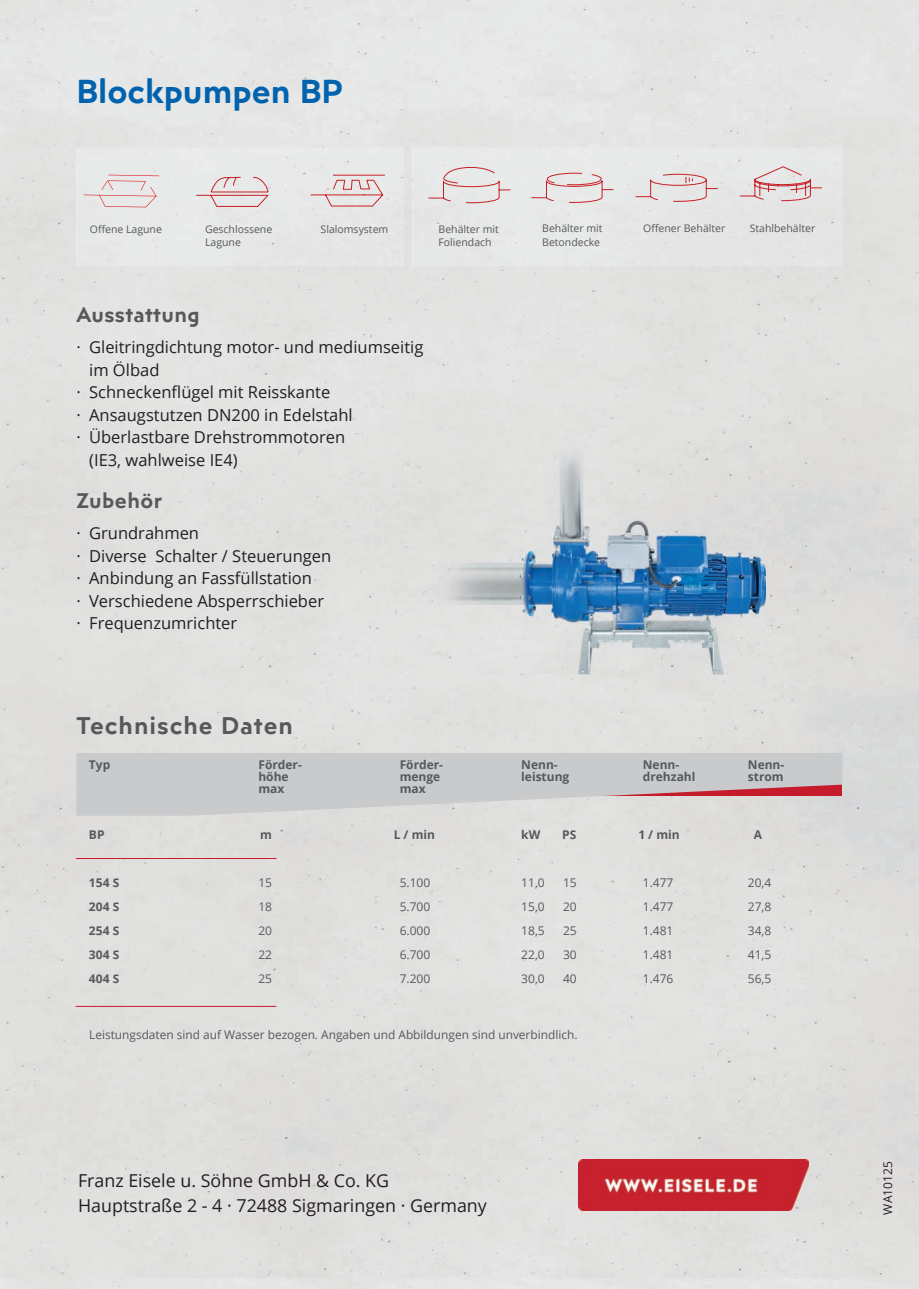
<style>
.page{position:relative;width:919px;height:1289px;background:#fff}
.page>*{position:absolute;margin:0;border:0;box-sizing:border-box;transform-origin:0 0}
.t1{font:600 33px "Posterama Text";color:#0163ae}
.t2{font:600 24px "Posterama Text";letter-spacing:.04em;color:#57585a}
.t3{font:600 21px "Posterama Text";letter-spacing:.02em;color:#57585a}
.t4{font:17.85px/25.2px "Open Sans";color:#231f20}
.t5{font:16.5px/22.5px "Open Sans";color:#231f20}
.t6{font:12px "Open Sans";color:#57585a}
.t7{font:700 12px "Open Sans";color:#57585a}
.t8{font:12px "Open Sans";color:#231f20}
.t9{font:11.85px "Open Sans";color:#57585a}
.t10{font:10.5px/13.5px "Open Sans";color:#57585a}
</style>
<div class="page">
<div style="left:714px;top:266px;width:103px;height:1022px;background:#e0e0de"></div>
<div style="left:459px;top:674px;width:256px;height:614px;background:#e1e1e0"></div>
<img style="left:578px;top:1159px;width:230px;height:51px">
<svg style="left:76px;top:753px;width:766px;height:62px;background:#ccc8ca"></svg>
<hr style="left:76px;top:1006px;width:200px;height:1px;background:#c51c2b">
<hr style="left:76px;top:858px;width:200px;height:1px;background:#c51c2b">
<div style="left:76px;top:148px;width:328px;height:118px;background:#e7eae8"></div>
<div style="left:412px;top:148px;width:430px;height:118px;background:#e6e8e7"></div>
<svg style="left:196px;top:177px;width:73px;height:30px;background:#e2cfcf"></svg>
<svg style="left:531px;top:173px;width:82px;height:30px;background:#e3d5d4"></svg>
<svg style="left:635px;top:174px;width:83px;height:28px;background:#e2d5d4"></svg>
<svg style="left:739px;top:166px;width:83px;height:35px;background:#e1cfcf"></svg>
<svg style="left:310px;top:174px;width:75px;height:33px;background:#e2d0d0"></svg>
<svg style="left:428px;top:167px;width:82px;height:36px;background:#e4d9d8"></svg>
<svg style="left:84px;top:180px;width:73px;height:27px;background:#e6dcdb"></svg>
<hr style="left:108px;top:175px;width:51px;height:1px;background:#e01e25">
<img style="left:427px;top:446px;width:339px;height:228px">
<h1 class="t1" style="left:77px;top:70px;width:268px">Blockpumpen BP</h1>
<p class="t10" style="left:205px;top:222px;width:69px">Geschlossene<br>Lagune</p>
<p class="t10" style="left:320px;top:222px;width:69px">Slalomsystem</p>
<p class="t10" style="left:438px;top:222px;width:62px">Behälter mit</p>
<p class="t10" style="left:643px;top:221px;width:84px">Offener Behälter</p>
<p class="t10" style="left:749px;top:221px;width:67px">Stahlbehälter</p>
<p class="t10" style="left:90px;top:222px;width:74px">Offene Lagune</p>
<p class="t10" style="left:542px;top:221px;width:62px">Behälter mit<br>Betondecke</p>
<p class="t10" style="left:438px;top:235px;width:55px">Foliendach</p>
<p class="t3" style="left:76px;top:300px;width:125px">Ausstattung</p>
<p class="t5" style="left:76px;top:335px;width:348px">· Gleitringdichtung motor- und mediumseitig</p>
<p class="t5" style="left:89px;top:358px;width:72px">im Ölbad</p>
<p class="t5" style="left:76px;top:380px;width:255px">· Schneckenflügel mit Reisskante</p>
<p class="t5" style="left:76px;top:403px;width:278px">· Ansaugstutzen DN200 in Edelstahl</p>
<p class="t5" style="left:76px;top:425px;width:270px">· Überlastbare Drehstrommotoren</p>
<p class="t5" style="left:89px;top:448px;width:150px">(IE3, wahlweise IE4)</p>
<p class="t3" style="left:76px;top:486px;width:87px">Zubehör</p>
<p class="t5" style="left:76px;top:521px;width:256px">· Grundrahmen<br>· Diverse Schalter / Steuerungen · Anbindung an Fassfüllstation<br>· Verschiedene Absperrschieber · Frequenzumrichter</p>
<h2 class="t2" style="left:76px;top:709px;width:218px">Technische Daten</h2>
<p class="t7" style="left:89px;top:756px;width:23px">Typ</p>
<p class="t7" style="left:258px;top:756px;width:45px">Förder-</p>
<p class="t7" style="left:399px;top:756px;width:45px">Förder-</p>
<p class="t7" style="left:521px;top:756px;width:38px">Nenn-</p>
<p class="t7" style="left:642px;top:756px;width:38px">Nenn-</p>
<p class="t7" style="left:747px;top:756px;width:38px">Nenn-</p>
<p class="t7" style="left:258px;top:768px;width:32px">höhe</p>
<p class="t7" style="left:399px;top:768px;width:42px">menge</p>
<p class="t7" style="left:521px;top:768px;width:50px">leistung</p>
<p class="t7" style="left:642px;top:768px;width:54px">drehzahl</p>
<p class="t7" style="left:747px;top:768px;width:37px">strom</p>
<p class="t7" style="left:258px;top:780px;width:27px">max</p>
<p class="t7" style="left:399px;top:780px;width:27px">max</p>
<p class="t7" style="left:89px;top:826px;width:17px">BP</p>
<p class="t7" style="left:260px;top:826px;width:13px">m</p>
<p class="t7" style="left:393px;top:826px;width:43px">L / min</p>
<p class="t7" style="left:521px;top:826px;width:21px">kW</p>
<p class="t7" style="left:562px;top:826px;width:16px">PS</p>
<p class="t7" style="left:638px;top:826px;width:43px">1 / min</p>
<p class="t7" style="left:753px;top:826px;width:10px">A</p>
<p class="t7" style="left:89px;top:874px;width:32px">154 S</p>
<p class="t6" style="left:258px;top:874px;width:15px">15</p>
<p class="t6" style="left:399px;top:874px;width:32px">5.100</p>
<p class="t6" style="left:521px;top:874px;width:25px">11,0</p>
<p class="t6" style="left:563px;top:874px;width:15px">15</p>
<p class="t6" style="left:642px;top:874px;width:32px">1.477</p>
<p class="t6" style="left:747px;top:874px;width:25px">20,4</p>
<p class="t7" style="left:89px;top:898px;width:32px">204 S</p>
<p class="t6" style="left:258px;top:898px;width:15px">18</p>
<p class="t6" style="left:399px;top:898px;width:32px">5.700</p>
<p class="t6" style="left:521px;top:898px;width:25px">15,0</p>
<p class="t6" style="left:563px;top:898px;width:15px">20</p>
<p class="t6" style="left:642px;top:898px;width:32px">1.477</p>
<p class="t6" style="left:747px;top:898px;width:25px">27,8</p>
<p class="t7" style="left:89px;top:922px;width:32px">254 S</p>
<p class="t6" style="left:258px;top:922px;width:15px">20</p>
<p class="t6" style="left:399px;top:922px;width:32px">6.000</p>
<p class="t6" style="left:521px;top:922px;width:25px">18,5</p>
<p class="t6" style="left:563px;top:922px;width:15px">25</p>
<p class="t6" style="left:642px;top:922px;width:32px">1.481</p>
<p class="t6" style="left:747px;top:922px;width:25px">34,8</p>
<p class="t7" style="left:89px;top:946px;width:32px">304 S</p>
<p class="t6" style="left:258px;top:946px;width:15px">22</p>
<p class="t6" style="left:399px;top:946px;width:32px">6.700</p>
<p class="t6" style="left:521px;top:946px;width:25px">22,0</p>
<p class="t6" style="left:563px;top:946px;width:15px">30</p>
<p class="t6" style="left:642px;top:946px;width:32px">1.481</p>
<p class="t6" style="left:747px;top:946px;width:25px">41,5</p>
<p class="t7" style="left:89px;top:970px;width:32px">404 S</p>
<p class="t6" style="left:258px;top:970px;width:15px">25</p>
<p class="t6" style="left:399px;top:970px;width:32px">7.200</p>
<p class="t6" style="left:521px;top:970px;width:25px">30,0</p>
<p class="t6" style="left:563px;top:970px;width:15px">40</p>
<p class="t6" style="left:642px;top:970px;width:32px">1.476</p>
<p class="t6" style="left:747px;top:970px;width:25px">56,5</p>
<p class="t9" style="left:89px;top:1026px;width:490px">Leistungsdaten sind auf Wasser bezogen. Angaben und Abbildungen sind unverbindlich.</p>
<p class="t4" style="left:78px;top:1167px;width:410px">Franz Eisele u. Söhne GmbH &amp; Co. KG<br>Hauptstraße 2 - 4 · 72488 Sigmaringen · Germany</p>
<p class="t8" style="left:879px;top:1214px;width:55px;rotate:-90deg">WA10125</p>
</div>
